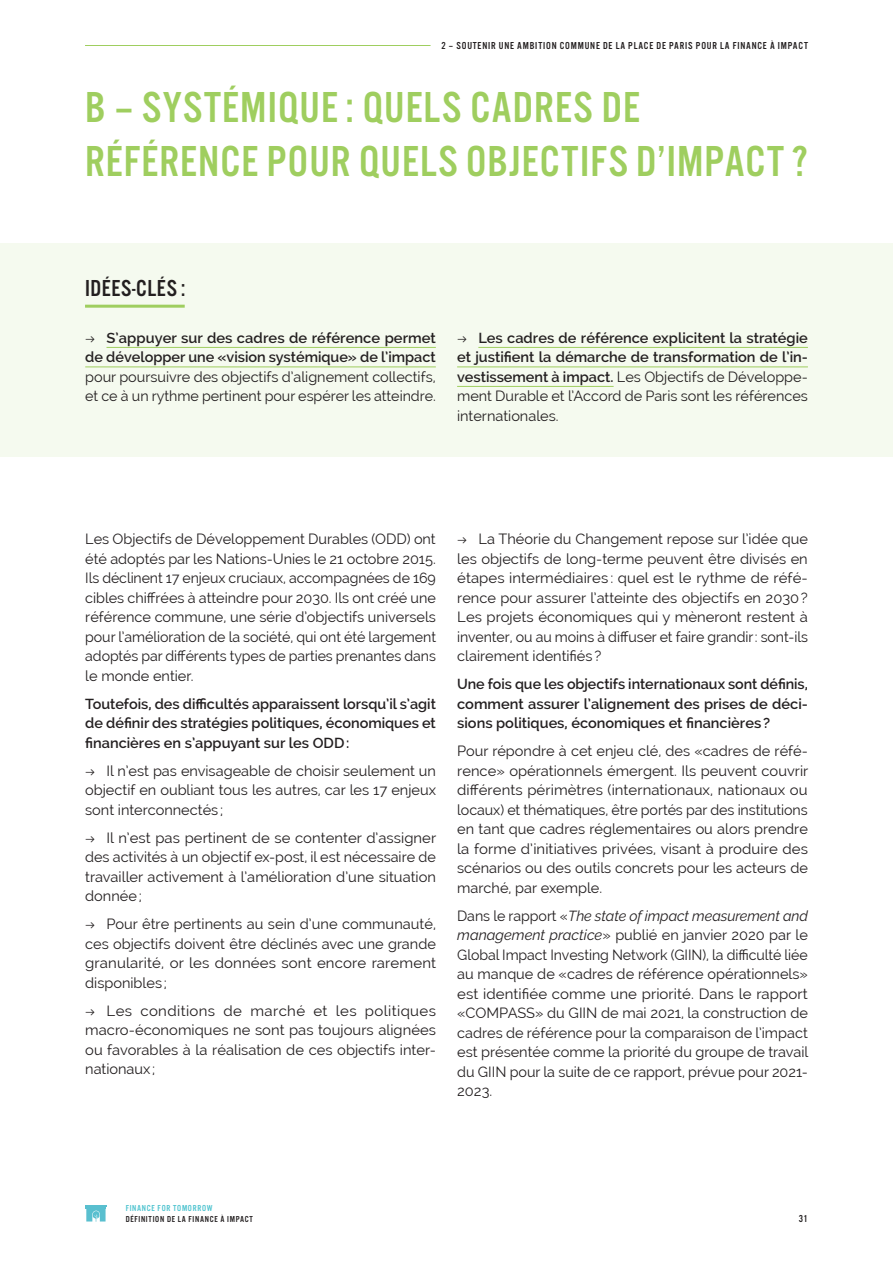
<style>
.page{position:relative;width:893px;height:1263px;background:#fff}
.page>*{position:absolute;margin:0;border:0;box-sizing:border-box;transform-origin:0 0}
.T1_part_2{font:45px/54px "Alternate Gothic FS Three";letter-spacing:.025em;color:#9fce5f}
.T2_part_2{font:24px "Alternate Gothic FS Three";letter-spacing:.025em;color:#231f20}
.texte_de_lecture{font:14.55px/19.5px "Raleway";color:#231f20;text-align:justify}
.texte_de_lecture-2{font:600 14.55px/19.5px "Raleway";color:#231f20;text-align:justify}
.t1{font:10.5px "Alternate Gothic FS Three";letter-spacing:.075em;color:#231f20}
.t2{font:9px "Alternate Gothic FS Three";letter-spacing:.075em;color:#231f20}
.t3{font:9px "Alternate Gothic FS Three";letter-spacing:.075em;color:#4ec3cf}
.s1{font-weight:600}
.s2{font-weight:400}
.s3{font-style:italic}
</style>
<div class="page">
<svg style="left:85px;top:1205px;width:22px;height:17px"></svg>
<hr style="left:85px;top:45px;width:346px;height:1px;background:#9fce5f">
<div style="left:0;top:243px;width:893px;height:214px;background:#f5faef"></div>
<hr style="left:85px;top:305px;width:100px;height:3px;background:#9fce5f">
<hr style="left:106px;top:347px;width:330px;height:1px;background:#9fce5f">
<hr style="left:85px;top:366px;width:351px;height:1px;background:#9fce5f">
<hr style="left:478px;top:347px;width:330px;height:1px;background:#9fce5f">
<hr style="left:457px;top:366px;width:351px;height:1px;background:#9fce5f">
<hr style="left:457px;top:386px;width:157px;height:1px;background:#9fce5f">
<p class="t1" style="left:441px;top:40px;width:368px">2 – SOUTENIR UNE AMBITION COMMUNE DE LA PLACE DE PARIS POUR LA FINANCE À IMPACT</p>
<p class="T1_part_2" style="left:85px;top:80px;width:724px">B – SYSTÉMIQUE: QUELS CADRES DE<br>RÉFÉRENCE POUR QUELS OBJECTIFS D’IMPACT?</p>
<p class="T2_part_2" style="left:85px;top:276px;width:102px">IDÉES-CLÉS :</p>
<p class="texte_de_lecture" style="left:85px;top:328px;width:352px;text-indent:21px"><span class="s1">S’appuyer sur des cadres de référence permet de développer une «vision systémique» de l’impact </span>pour poursuivre des objectifs d’alignement collectifs, et ce à un rythme pertinent pour espérer les atteindre.</p>
<p class="texte_de_lecture-2" style="left:457px;top:328px;width:352px;text-indent:21px">Les cadres de référence explicitent la stratégie et justifient la démarche de transformation de l’in&shy;vestissement à impact. <span class="s2">Les Objectifs de Développe&shy;ment Durable et l’Accord de Paris sont les références internationales.</span></p>
<p class="texte_de_lecture" style="left:85px;top:529px;width:352px">Les Objectifs de Développement Durables (ODD) ont été adoptés par les Nations-Unies le 21 octobre 2015.<br>Ils déclinent 17 enjeux cruciaux, accompagnées de 169 cibles chiffrées à atteindre pour 2030. Ils ont créé une référence commune, une série d’objectifs universels pour l’amélioration de la société, qui ont été largement adoptés par différents types de parties prenantes dans le monde entier.</p>
<p class="texte_de_lecture-2" style="left:85px;top:694px;width:352px">Toutefois, des difficultés apparaissent lorsqu’il s’agit de définir des stratégies politiques, économiques et financières en s’appuyant sur les ODD:</p>
<p class="texte_de_lecture" style="left:85px;top:761px;width:352px;text-indent:21px">Il n’est pas envisageable de choisir seulement un objectif en oubliant tous les autres, car les 17 enjeux sont interconnectés ;</p>
<p class="texte_de_lecture" style="left:85px;top:828px;width:353px;text-indent:21px">Il n’est pas pertinent de se contenter d’assigner des activités à un objectif ex-post, il est nécessaire de travailler activement à l’amélioration d’une situation donnée;</p>
<p class="texte_de_lecture" style="left:85px;top:914px;width:352px;text-indent:21px">Pour être pertinents au sein d’une communauté, ces objectifs doivent être déclinés avec une grande granularité, or les données sont encore rarement disponibles ;</p>
<p class="texte_de_lecture" style="left:85px;top:1001px;width:352px;text-indent:21px">Les conditions de marché et les politiques macro-économiques ne sont pas toujours alignées ou favorables à la réalisation de ces objectifs inter&shy;nationaux;</p>
<p class="texte_de_lecture" style="left:457px;top:529px;width:352px;text-indent:21px">La Théorie du Changement repose sur l’idée que les objectifs de long-terme peuvent être divisés en étapes intermédiaires : quel est le rythme de réfé&shy;rence pour assurer l’atteinte des objectifs en 2030?<br>Les projets économiques qui y mèneront restent à inventer, ou au moins à diffuser et faire grandir: sont-ils clairement identifiés ?</p>
<p class="texte_de_lecture-2" style="left:457px;top:674px;width:352px">Une fois que les objectifs internationaux sont définis, comment assurer l’alignement des prises de déci&shy;sions politiques, économiques et financières?</p>
<p class="texte_de_lecture" style="left:457px;top:741px;width:353px">Pour répondre à cet enjeu clé, des «cadres de réfé&shy;rence» opérationnels émergent. Ils peuvent couvrir différents périmètres (internationaux, nationaux ou locaux) et thématiques, être portés par des institutions en tant que cadres réglementaires ou alors prendre la forme d’initiatives privées, visant à produire des scénarios ou des outils concrets pour les acteurs de marché, par exemple.</p>
<p class="texte_de_lecture" style="left:457px;top:906px;width:353px">Dans le rapport «<span class="s3">The state of impact measurement and management practice</span>» publié en janvier 2020 par le Global Impact Investing Network (GIIN), la difficulté liée au manque de «cadres de référence opérationnels» est identifiée comme une priorité. Dans le rapport «COMPASS» du GIIN de mai 2021, la construction de cadres de référence pour la comparaison de l’impact est présentée comme la priorité du groupe de travail du GIIN pour la suite de ce rapport, prévue pour 2021- 2023.</p>
<p class="t3" style="left:126px;top:1203px;width:88px">FINANCE FOR TOMORROW</p>
<p class="t2" style="left:126px;top:1214px;width:129px">DÉFINITION DE LA FINANCE À IMPACT</p>
<p class="t1" style="left:799px;top:1213px;width:11px">31</p>
</div>
